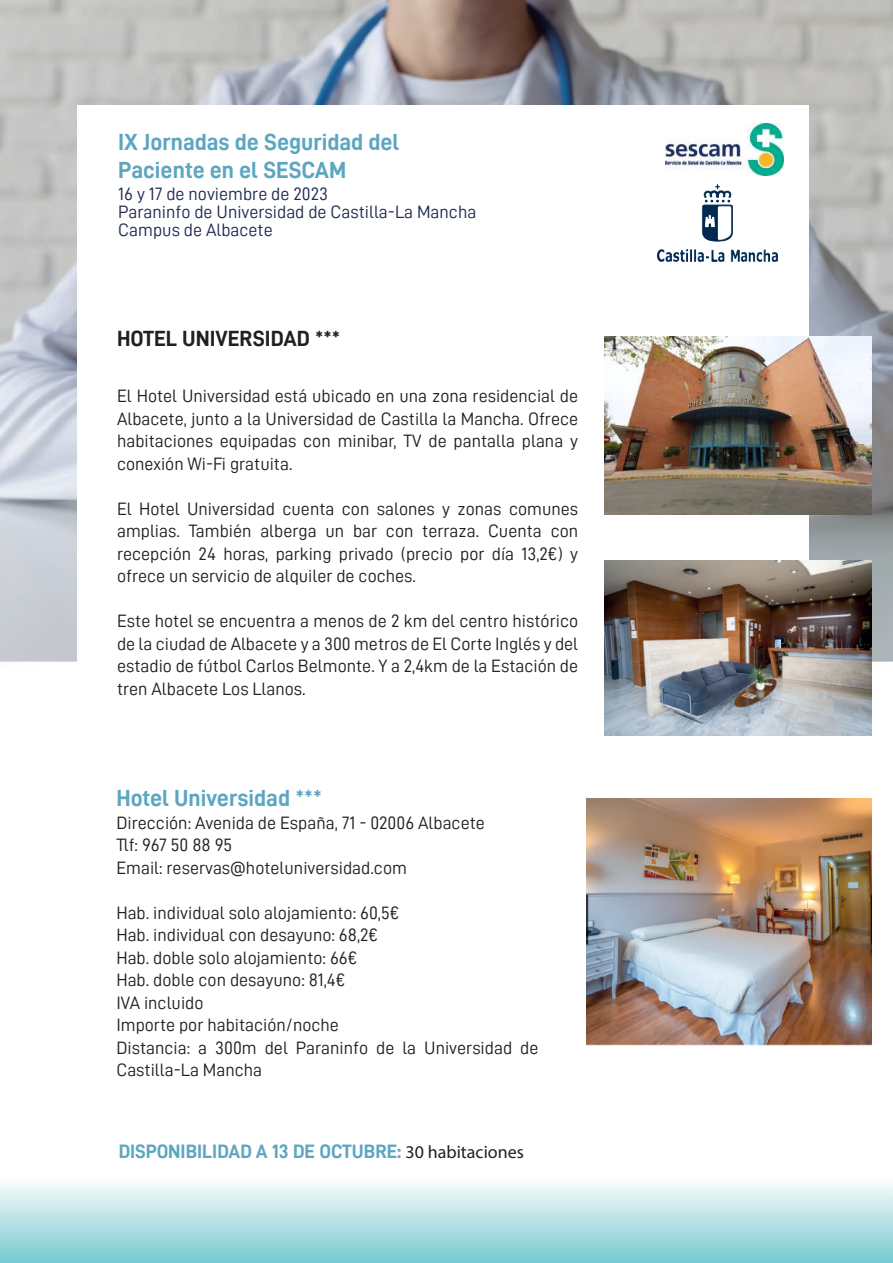
<style>
.page{position:relative;width:893px;height:1263px;background:#fff}
.page>*{position:absolute;margin:0;border:0;box-sizing:border-box;transform-origin:0 0}
.t1{font:23.4px/28px "D DIN Bold";color:#5da6c0}
.t2{font:22.05px "D DIN Bold";color:#231f20}
.t3{font:19.5px "D DIN Bold";color:#5da6c0}
.t4{font:18px/22.5px "D DIN";color:#231f20;text-align:justify}
.t5{font:18px/18px "D DIN";color:#202951}
.s1{font-family:"Myriad Pro";font-size:18px;color:#231f20}
</style>
<div class="page">
<img style="left:0;top:0;width:893px;height:1046px">
<div style="left:77px;top:105px;width:732px;height:1135px;background:#fff"></div>
<img style="left:665px;top:123px;width:119px;height:53px">
<img style="left:604px;top:337px;width:268px;height:178px">
<img style="left:604px;top:560px;width:268px;height:175px">
<img style="left:586px;top:798px;width:286px;height:247px">
<img style="left:658px;top:184px;width:119px;height:77px">
<svg style="left:0;top:1183px;width:893px;height:80px;background:#b5e1e5"></svg>
<p class="t1" style="left:118px;top:127px;width:282px">IX Jornadas de Seguridad del<br>Paciente en el SESCAM</p>
<p class="t5" style="left:118px;top:185px;width:360px">16 y 17 de noviembre de 2023<br>Paraninfo de Universidad de Castilla-La Mancha<br>Campus de Albacete</p>
<p class="t2" style="left:117px;top:326px;width:224px">HOTEL UNIVERSIDAD ***</p>
<p class="t4" style="left:117px;top:384px;width:463px">El Hotel Universidad está ubicado en una zona residencial de Albacete, junto a la Universidad de Castilla la Mancha. Ofrece habitaciones equipadas con minibar, TV de pantalla plana y conexión Wi-Fi gratuita.</p>
<p class="t4" style="left:117px;top:497px;width:463px">El Hotel Universidad cuenta con salones y zonas comunes amplias. También alberga un bar con terraza. Cuenta con recepción 24 horas, parking privado (precio por día 13,2€) y ofrece un servicio de alquiler de coches.</p>
<p class="t4" style="left:117px;top:609px;width:463px">Este hotel se encuentra a menos de 2 km del centro histórico de la ciudad de Albacete y a 300 metros de El Corte Inglés y del estadio de fútbol Carlos Belmonte. Y a 2,4km de la Estación de tren Albacete Los Llanos.</p>
<p class="t1" style="left:116px;top:784px;width:207px">Hotel Universidad ***</p>
<p class="t4" style="left:116px;top:811px;width:370px;text-align:left">Dirección: Avenida de España, 71 - 02006 Albacete<br>Tlf: 967 50 88 95<br>Email: reservas@hoteluniversidad.com</p>
<p class="t4" style="left:116px;top:901px;width:424px;text-align:left">Hab. individual solo alojamiento: 60,5€<br>Hab. individual con desayuno: 68,2€<br>Hab. doble solo alojamiento: 66€<br>Hab. doble con desayuno: 81,4€<br>IVA incluido<br>Importe por habitación/noche<br>Distancia: a 300m del Paraninfo de la Universidad de<br>Castilla-La Mancha</p>
<p class="t3" style="left:119px;top:1140px;width:407px">DISPONIBILIDAD A 13 DE OCTUBRE: <span class="s1">30 habitaciones</span></p>
</div>
